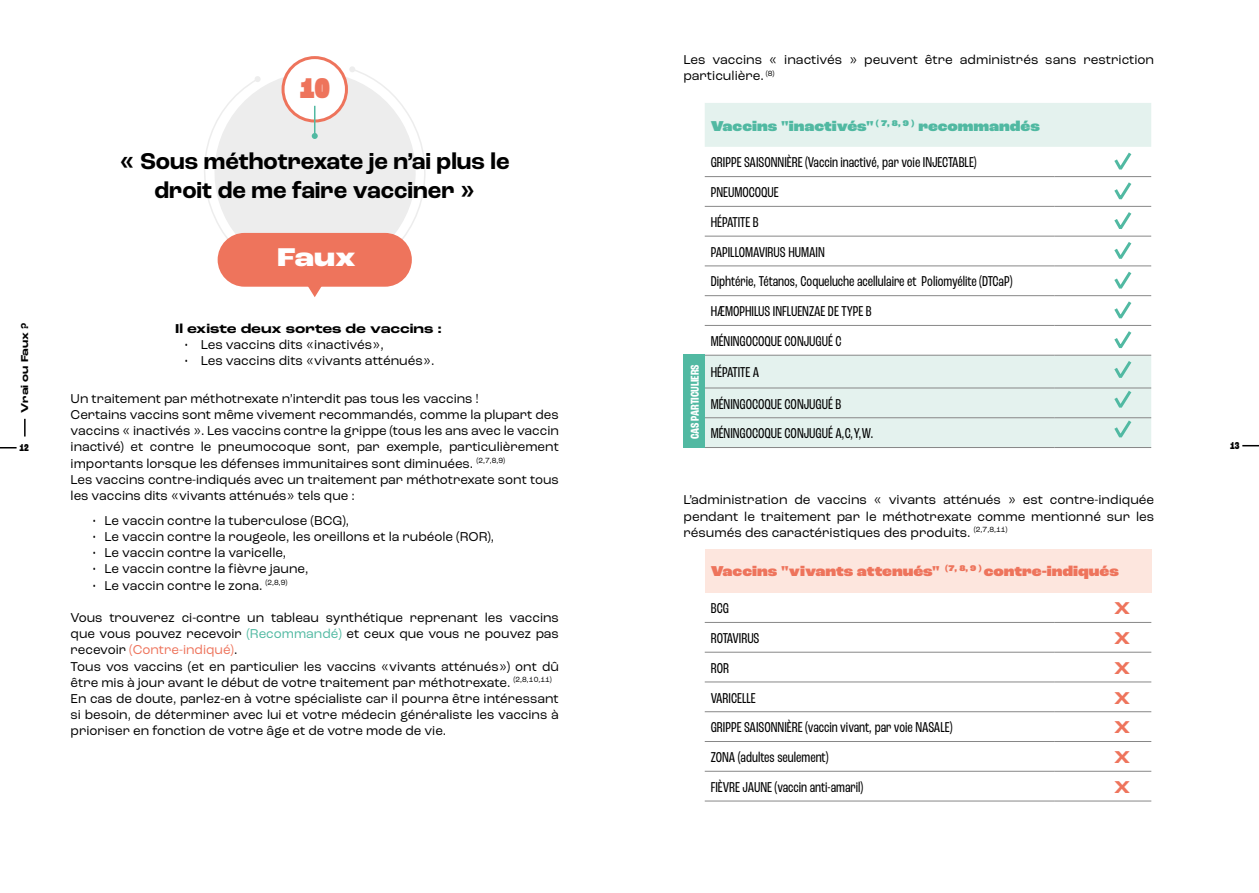
<style>
.page{position:relative;width:1259px;height:893px;background:#fff}
.page>*{position:absolute;margin:0;border:0;box-sizing:border-box;transform-origin:0 0}
.t1{font:800 condensed 30px "Roc Grotesk";color:#ee745c}
.t2{font:800 expanded 27px "Roc Grotesk";color:#fff}
.t3{font:700 24px/28.8px "Roc Grotesk";color:#000;text-align:center}
.t4{font:700 expanded 18px "Roc Grotesk";color:#ee745c}
.t5{font:condensed 15px/29.7px "Roc Grotesk";color:#000}
.t6{font:900 15px "Roc Grotesk";color:#ee745c;scale:1.1 1}
.t7{font:900 15px "Roc Grotesk";color:#51b9a2;scale:1.1 1}
.t8{font:13.5px/16.2px "Roc Grotesk";color:#000}
.t9{font:700 expanded 13.5px "Roc Grotesk";color:#000}
.t10{font:700 condensed 12px "Roc Grotesk";color:#fff}
.t11{font:700 expanded 10.5px "Roc Grotesk";color:#000}
.t12{font:800 condensed 10.5px "Roc Grotesk";color:#000}
.s1{color:#51b9a2}
.s2{color:#ee745c}
</style>
<div class="page">
<svg style="left:0;top:447px;width:17px;height:1px"></svg>
<svg style="left:24px;top:419px;width:2px;height:17px"></svg>
<svg style="left:1242px;top:445px;width:17px;height:1px"></svg>
<svg style="left:204px;top:58px;width:222px;height:229px;fill:#ededed"></svg>
<div style="left:283px;top:58px;width:63px;height:63px;background:#fff;border-radius:50%"></div>
<div style="left:281px;top:56px;width:67px;height:66px;border:3px solid #ee745c;border-radius:50%"></div>
<div style="left:218px;top:233px;width:194px;height:54px;background:#ee745c;border-radius:27px"></div>
<svg style="left:307px;top:286px;width:15px;height:11px"></svg>
<hr style="left:314px;top:106px;width:1px;height:30px;background:#51b9a2">
<svg style="left:312px;top:133px;width:6px;height:6px"></svg>
<svg style="left:705px;top:103px;width:446px;height:344px"></svg>
<hr style="left:705px;top:176px;width:349px;height:1px;background:#878787">
<hr style="left:1054px;top:176px;width:97px;height:1px;background:#878787">
<hr style="left:705px;top:206px;width:349px;height:1px;background:#878787">
<hr style="left:1054px;top:206px;width:97px;height:1px;background:#878787">
<hr style="left:705px;top:236px;width:349px;height:1px;background:#878787">
<hr style="left:1054px;top:236px;width:97px;height:1px;background:#878787">
<hr style="left:705px;top:266px;width:349px;height:1px;background:#878787">
<hr style="left:1054px;top:266px;width:97px;height:1px;background:#878787">
<hr style="left:705px;top:295px;width:349px;height:1px;background:#878787">
<hr style="left:1054px;top:295px;width:97px;height:1px;background:#878787">
<hr style="left:705px;top:325px;width:349px;height:1px;background:#878787">
<hr style="left:1054px;top:325px;width:97px;height:1px;background:#878787">
<hr style="left:705px;top:355px;width:349px;height:1px;background:#878787">
<hr style="left:1054px;top:355px;width:97px;height:1px;background:#878787">
<hr style="left:705px;top:388px;width:349px;height:1px;background:#878787">
<hr style="left:1054px;top:388px;width:97px;height:1px;background:#878787">
<hr style="left:705px;top:417px;width:349px;height:1px;background:#878787">
<hr style="left:1054px;top:417px;width:97px;height:1px;background:#878787">
<hr style="left:705px;top:447px;width:349px;height:1px;background:#878787">
<hr style="left:1054px;top:447px;width:97px;height:1px;background:#878787">
<div style="left:705px;top:549px;width:446px;height:44px;background:#fde6de"></div>
<hr style="left:705px;top:622px;width:349px;height:1px;background:#878787">
<hr style="left:1054px;top:622px;width:97px;height:1px;background:#878787">
<hr style="left:705px;top:652px;width:349px;height:1px;background:#878787">
<hr style="left:1054px;top:652px;width:97px;height:1px;background:#878787">
<hr style="left:705px;top:682px;width:349px;height:1px;background:#878787">
<hr style="left:1054px;top:682px;width:97px;height:1px;background:#878787">
<hr style="left:705px;top:711px;width:349px;height:1px;background:#878787">
<hr style="left:1054px;top:711px;width:97px;height:1px;background:#878787">
<hr style="left:705px;top:741px;width:349px;height:1px;background:#878787">
<hr style="left:1054px;top:741px;width:97px;height:1px;background:#878787">
<hr style="left:705px;top:771px;width:349px;height:1px;background:#878787">
<hr style="left:1054px;top:771px;width:97px;height:1px;background:#878787">
<hr style="left:705px;top:801px;width:349px;height:1px;background:#878787">
<hr style="left:1054px;top:801px;width:97px;height:1px;background:#878787">
<div style="left:683px;top:355px;width:22px;height:93px;background:#51b9a2"></div>
<svg style="left:1111px;top:149px;width:23px;height:293px"></svg>
<h1 class="t1" style="left:300px;top:70px;width:31px">10</h1>
<p class="t8" style="left:683px;top:52px;width:472px">Les vaccins « inactivés » peuvent être administrés sans restriction particulière. <sup>(8)</sup></p>
<p class="t7" style="left:711px;top:116px;width:301px">Vaccins "inactivés" <sup>(</sup> <sup>7,</sup> <sup>8,</sup> <sup>9</sup> <sup>)</sup> recommandés</p>
<p class="t5" style="left:711px;top:148px;width:303px">GRIPPE SAISONNIÈRE (Vaccin inactivé, par voie INJECTABLE)<br>PNEUMOCOQUE<br>HÉPATITE B<br>PAPILLOMAVIRUS HUMAIN<br>Diphtérie, Tétanos, Coqueluche acellulaire et Poliomyélite (DTCaP)<br>HÆMOPHILUS INFLUENZAE DE TYPE B<br>MÉNINGOCOQUE CONJUGUÉ C</p>
<p class="t5" style="left:711px;top:357px;width:132px;line-height:31.3px">HÉPATITE A<br>MÉNINGOCOQUE CONJUGUÉ B</p>
<p class="t5" style="left:711px;top:419px;width:164px">MÉNINGOCOQUE CONJUGUÉ A,C,Y,W.</p>
<h3 class="t3" style="left:120px;top:148px;width:391px">« Sous méthotrexate je n’ai plus le droit de me faire vacciner »</h3>
<h2 class="t2" style="left:277px;top:241px;width:80px">Faux</h2>
<p class="t11" style="left:18px;top:413px;width:92px;rotate:-90deg">Vrai ou Faux ?</p>
<p class="t12" style="left:19px;top:441px;width:11px">12</p>
<p class="t12" style="left:1230px;top:439px;width:11px">13</p>
<p class="t9" style="left:175px;top:320px;width:268px">Il existe deux sortes de vaccins :</p>
<p class="t8" style="left:184px;top:336px;width:202px">• Les vaccins dits «inactivés»,</p>
<p class="t8" style="left:184px;top:353px;width:252px">• Les vaccins dits «vivants atténués».</p>
<p class="t10" style="left:688px;top:439px;width:76px;rotate:-90deg">CAS PARTICULIERS</p>
<p class="t8" style="left:71px;top:390px;width:490px">Un traitement par méthotrexate n’interdit pas tous les vaccins !<br>Certains vaccins sont même vivement recommandés, comme la plupart des vaccins « inactivés ». Les vaccins contre la grippe (tous les ans avec le vaccin inactivé) et contre le pneumocoque sont, par exemple, particulièrement importants lorsque les défenses immunitaires sont diminuées. <sup>(2,7,8,9)<br></sup>Les vaccins contre-indiqués avec un traitement par méthotrexate sont tous les vaccins dits «vivants atténués» tels que :</p>
<p class="t8" style="left:92px;top:512px;width:259px">• Le vaccin contre la tuberculose (BCG),</p>
<p class="t8" style="left:92px;top:528px;width:404px">• Le vaccin contre la rougeole, les oreillons et la rubéole (ROR),</p>
<p class="t8" style="left:92px;top:545px;width:196px">• Le vaccin contre la varicelle,</p>
<p class="t8" style="left:92px;top:561px;width:218px">• Le vaccin contre la fièvre jaune,</p>
<p class="t8" style="left:92px;top:577px;width:197px">• Le vaccin contre le zona. <sup>(2,8,9)</sup></p>
<p class="t8" style="left:71px;top:609px;width:490px">Vous trouverez ci-contre un tableau synthétique reprenant les vaccins que vous pouvez recevoir <span class="s1">(Recommandé)</span> et ceux que vous ne pouvez pas recevoir <span class="s2">(Contre-indiqué)</span>.<br>Tous vos vaccins (et en particulier les vaccins «vivants atténués») ont dû être mis à jour avant le début de votre traitement par méthotrexate. <sup>(2,8,10,11)<br></sup>En cas de doute, parlez-en à votre spécialiste car il pourra être intéressant si besoin, de déterminer avec lui et votre médecin généraliste les vaccins à prioriser en fonction de votre âge et de votre mode de vie.</p>
<p class="t8" style="left:683px;top:492px;width:472px;text-align:justify">L’administration de vaccins « vivants atténués » est contre-indiquée pendant le traitement par le méthotrexate comme mentionné sur les résumés des caractéristiques des produits. <sup>(2,7,8,11)</sup></p>
<p class="t6" style="left:711px;top:562px;width:372px">Vaccins "vivants attenués" <sup>(7,</sup> <sup>8,</sup> <sup>9</sup> <sup>)</sup> contre-indiqués</p>
<p class="t5" style="left:711px;top:593px;width:20px">BCG</p>
<h3 class="t4" style="left:1114px;top:597px;width:18px">X</h3>
<p class="t5" style="left:711px;top:623px;width:50px">ROTAVIRUS</p>
<h3 class="t4" style="left:1114px;top:627px;width:18px">X</h3>
<p class="t5" style="left:711px;top:653px;width:20px">ROR</p>
<h3 class="t4" style="left:1114px;top:657px;width:18px">X</h3>
<p class="t5" style="left:711px;top:683px;width:46px">VARICELLE</p>
<h3 class="t4" style="left:1114px;top:687px;width:18px">X</h3>
<p class="t5" style="left:711px;top:713px;width:243px">GRIPPE SAISONNIÈRE (vaccin vivant, par voie NASALE)</p>
<h3 class="t4" style="left:1114px;top:716px;width:18px">X</h3>
<p class="t5" style="left:711px;top:742px;width:119px">ZONA (adultes seulement)</p>
<h3 class="t4" style="left:1114px;top:746px;width:18px">X</h3>
<p class="t5" style="left:711px;top:772px;width:154px">FIÈVRE JAUNE (vaccin anti-amaril)</p>
<h3 class="t4" style="left:1114px;top:776px;width:18px">X</h3>
</div>
